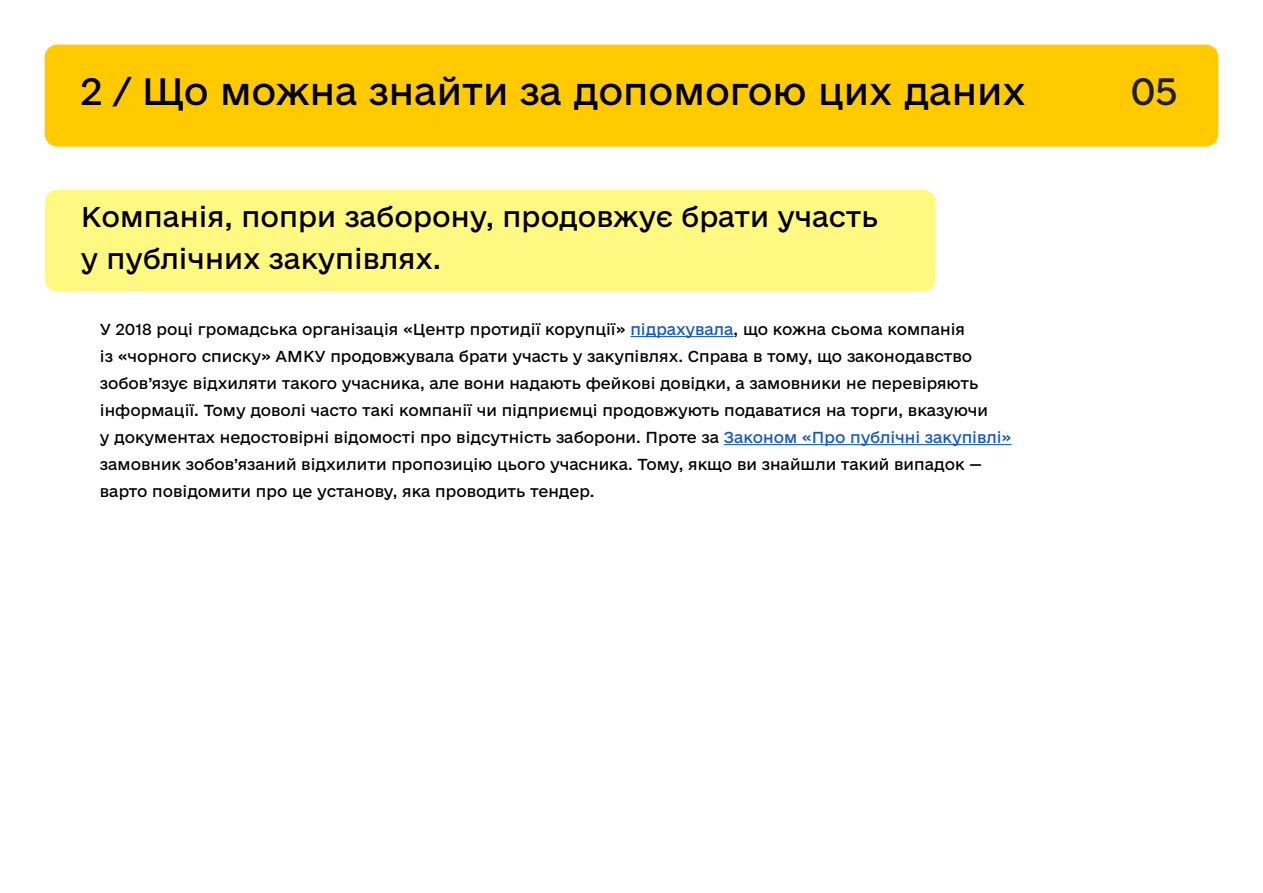
<style>
.page{position:relative;width:1263px;height:893px;background:#fff}
.page>*{position:absolute;margin:0;border:0;box-sizing:border-box;transform-origin:0 0}
.t1{font:36px "e Ukraine Regular";color:#000}
.t2{font:36px "e Ukraine Regular";color:#231f20}
.t3{font:27px/42px "e Ukraine Regular";color:#000}
.t4{font:15px/27px "e Ukraine Regular";color:#000}
.s1{color:#15c}
</style>
<div class="page">
<div style="left:45px;top:45px;width:1173px;height:102px;background:#ffca00;border-radius:13px"></div>
<div style="left:45px;top:190px;width:890px;height:102px;background:#fff982;border-radius:13px"></div>
<hr style="left:630px;top:336px;width:104px;height:1px;background:#15c">
<hr style="left:724px;top:444px;width:287px;height:1px;background:#15c">
<h1 class="t1" style="left:81px;top:69px;width:946px">2 / Що можна знайти за допомогою цих даних</h1>
<h1 class="t2" style="left:1130px;top:69px;width:49px">05</h1>
<h2 class="t3" style="left:81px;top:197px;width:799px">Компанія, попри заборону, продовжує брати участь у публічних закупівлях.</h2>
<p class="t4" style="left:100px;top:316px;width:913px">У 2018 році громадська організація «Центр протидії корупції» <span class="s1">підрахувала</span>, що кожна сьома компанія<br>із «чорного списку» АМКУ продовжувала брати участь у закупівлях. Справа в тому, що законодавство зобов’язує відхиляти такого учасника, але вони надають фейкові довідки, а замовники не перевіряють інформації. Тому доволі часто такі компанії чи підприємці продовжують подаватися на торги, вказуючи<br>у документах недостовірні відомості про відсутність заборони. Проте за <span class="s1">Законом «Про публічні закупівлі» </span>замовник зобов’язаний відхилити пропозицію цього учасника. Тому, якщо ви знайшли такий випадок — варто повідомити про це установу, яка проводить тендер.</p>
</div>
